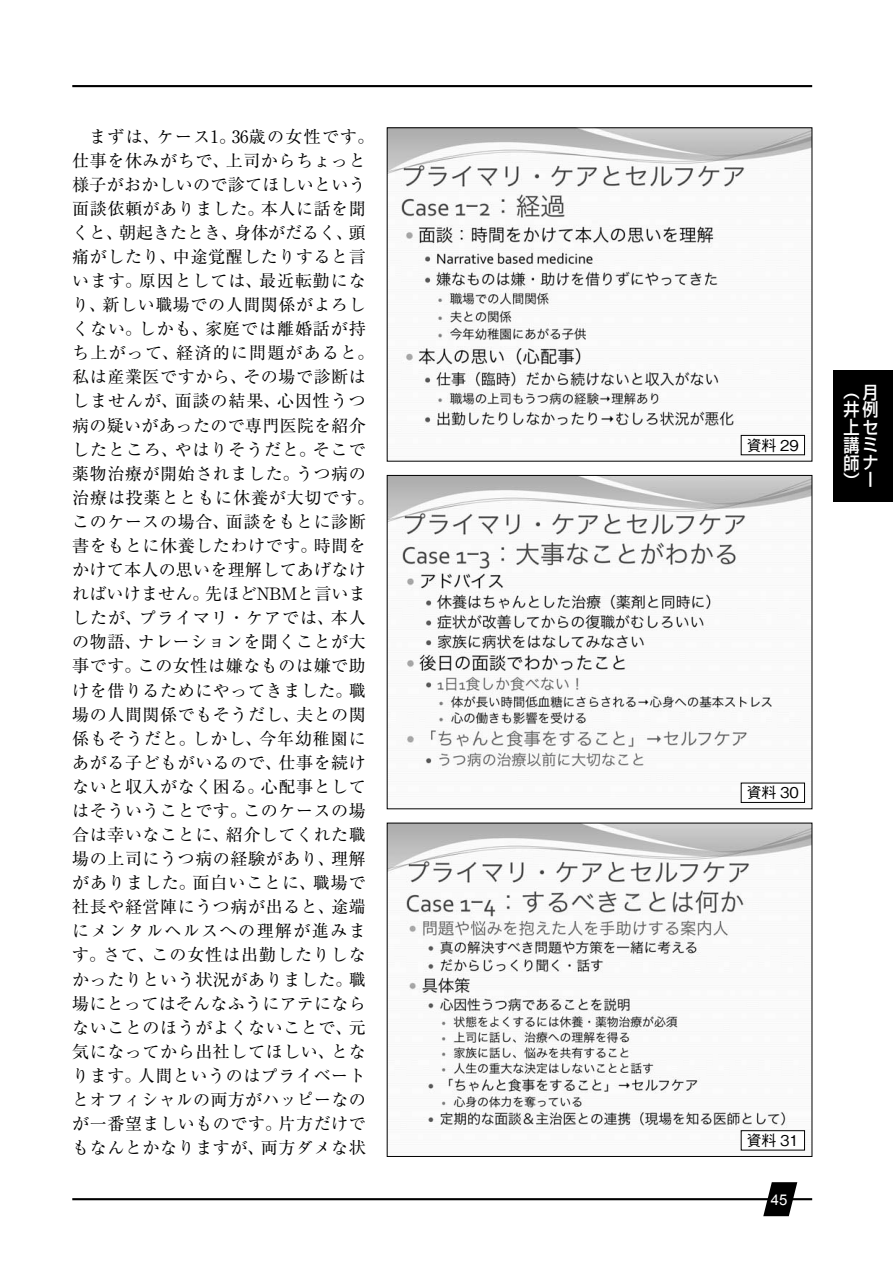
<style>
.page{position:relative;width:893px;height:1263px;background:#fff}
.page>*{position:absolute;margin:0;border:0;box-sizing:border-box;transform-origin:0 0}
.t1{font:500 17.85px/17.9px "Shin Go Pro";color:#fff;text-align:justify;scale:.9 1}
.t2{font:500 17.55px "Shin Go Pro";color:#fff;scale:.92 1}
.t3{font:16.95px/24.2px "Ryumin Pro";letter-spacing:.035em;color:#000}
.t4{font:500 14.85px "Gothic BBB Pro";color:#000}
.t5{font:14.85px "Arial";color:#fff}
.s1{font-size:17.55px}
</style>
<div class="page">
<hr style="left:72px;top:1198px;width:740px;height:2px;background:#000">
<hr style="left:72px;top:85px;width:740px;height:2px;background:#000">
<svg style="left:763px;top:1182px;width:34px;height:34px"></svg>
<img style="left:389px;top:825px;width:421px;height:326px">
<div style="left:741px;top:1131px;width:63px;height:19px;background:#fff"></div>
<div style="left:741px;top:1130px;width:64px;height:20px;border:1px solid #000"></div>
<img style="left:389px;top:130px;width:421px;height:326px">
<div style="left:741px;top:435px;width:63px;height:20px;background:#fff"></div>
<div style="left:741px;top:435px;width:64px;height:20px;border:1px solid #000"></div>
<img style="left:389px;top:477px;width:421px;height:326px">
<div style="left:741px;top:783px;width:63px;height:19px;background:#fff"></div>
<div style="left:741px;top:783px;width:64px;height:20px;border:1px solid #000"></div>
<div style="left:833px;top:370px;width:60px;height:132px;background:#000"></div>
<p class="t3" style="left:72px;top:123px;width:304px;text-indent:17px">まずは、ケース1。36歳の女性です。仕事を休みがちで、上司からちょっと様子がおかしいので診てほしいという面談依頼がありました。本人に話を聞くと、朝起きたとき、身体がだるく、頭痛がしたり、中途覚醒したりすると言います。原因としては、最近転勤になり、新しい職場での人間関係がよろしくない。しかも、家庭では離婚話が持ち上がって、経済的に問題があると。私は産業医ですから、その場で診断はしませんが、面談の結果、心因性うつ病の疑いがあったので専門医院を紹介したところ、やはりそうだと。そこで薬物治療が開始されました。うつ病の治療は投薬とともに休養が大切です。このケースの場合、面談をもとに診断書をもとに休養したわけです。時間をかけて本人の思いを理解してあげなければいけません。先ほどNBMと言いましたが、プライマリ・ケアでは、本人の物語、ナレーションを聞くことが大事です。この女性は嫌なものは嫌で助けを借りるためにやってきました。職場の人間関係でもそうだし、夫との関係もそうだと。しかし、今年幼稚園にあがる子どもがいるので、仕事を続けないと収入がなく困る。心配事としてはそういうことです。このケースの場合は幸いなことに、紹介してくれた職場の上司にうつ病の経験があり、理解がありました。面白いことに、職場で社長や経営陣にうつ病が出ると、途端にメンタルヘルスへの理解が進みます。さて、この女性は出勤したりしなかったりという状況がありました。職場にとってはそんなふうにアテにならないことのほうがよくないことで、元気になってから出社してほしい、となります。人間というのはプライベートとオフィシャルの両方がハッピーなのが一番望ましいものです。片方だけでもなんとかなりますが、両方ダメな状</p>
<p class="t4" style="left:747px;top:433px;width:54px">資料 29</p>
<p class="t2" style="left:843px;top:377px;width:37px">（月</p>
<p class="t1" style="left:843px;top:398px;width:39px">井<span class="s1">例</span>上<span class="s1">セ</span>講<span class="s1">ミ</span>師<span class="s1">ナ</span></p>
<p class="t2" style="left:843px;top:466px;width:32px">）ー</p>
<p class="t4" style="left:747px;top:781px;width:54px">資料 30</p>
<p class="t4" style="left:747px;top:1128px;width:54px">資料 31</p>
<p class="t5" style="left:771px;top:1189px;width:18px">45</p>
</div>
